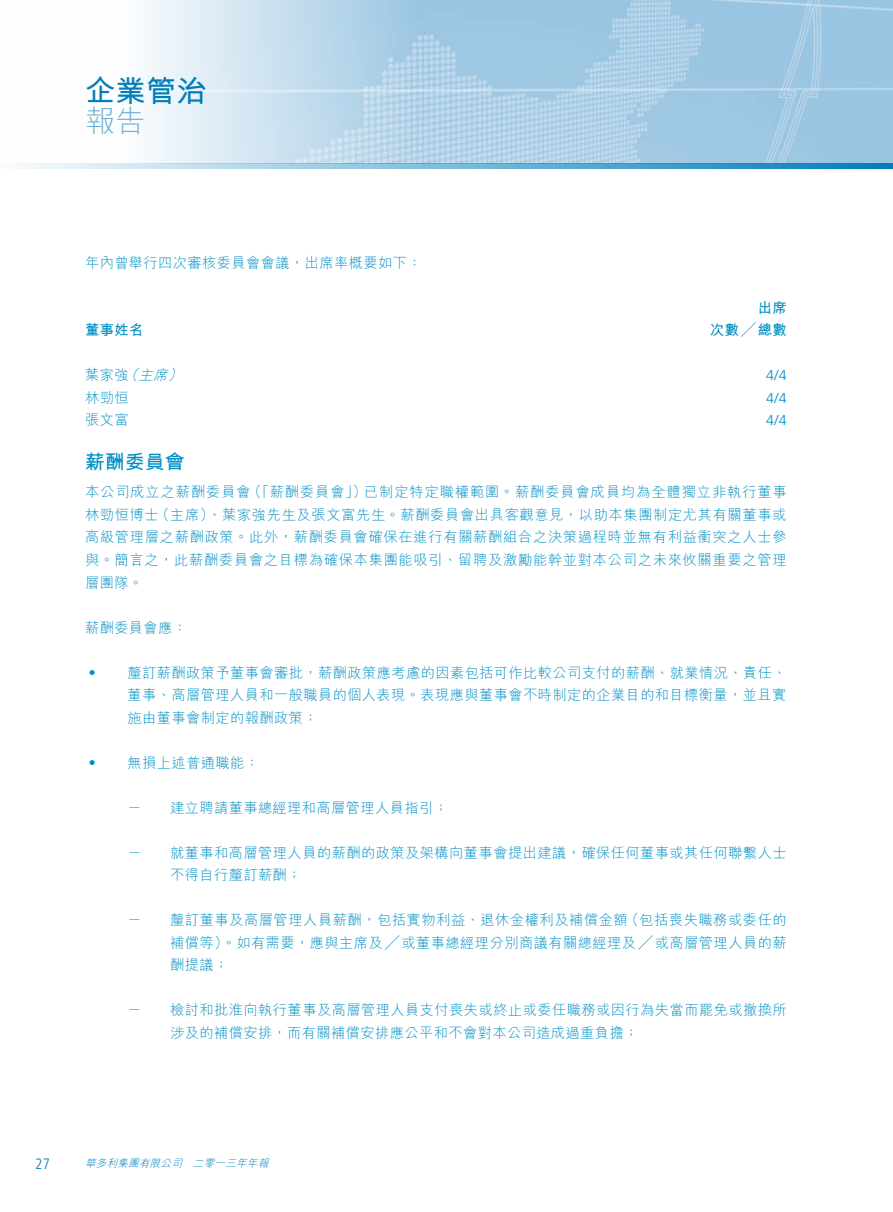
<style>
.page{position:relative;width:893px;height:1212px;background:#fff}
.page>*{position:absolute;margin:0;border:0;box-sizing:border-box;transform-origin:0 0}
.t1{font:700 30px "M Hei HK";color:#007dbb}
.t2{font:300 30px "M Hei HK";color:#6aafd6}
.t3{font:700 19.5px "M Hei HK";letter-spacing:.03em;color:#0090c5}
.t4{font:300 condensed 15px "Frutiger LT Std";color:#007dbb}
.t5{font:300 14.25px/22.5px "M Hei HK";letter-spacing:.03em;color:#0090c5;text-align:justify}
.t6{font:700 14.25px/22.5px "M Hei HK";letter-spacing:.03em;color:#0090c5;text-align:right}
.t7{font:300 14.25px "Frutiger LT Std";color:#0090c5}
.t8{font:italic 300 14.25px "M Hei HK";color:#0090c5}
.t9{font:italic 300 10.5px "M Hei HK";color:#007dbb}
.s1{font-style:normal}
</style>
<div class="page">
<img style="left:17px;top:0;width:876px;height:164px">
<svg style="left:20px;top:164px;width:873px;height:5px;background:#7abadb"></svg>
<h1 class="t1" style="left:85px;top:70px;width:123px">企業管治</h1>
<h1 class="t2" style="left:85px;top:100px;width:62px">報告</h1>
<p class="t5" style="left:85px;top:251px;width:338px">年內曾舉行四次審核委員會會議，出席率概要如下：</p>
<p class="t6" style="left:85px;top:318px;width:60px">董事姓名</p>
<p class="t6" style="left:710px;top:295px;width:78px">出席<br>次數╱總數</p>
<p class="t8" style="left:85px;top:365px;width:104px"><span class="s1">葉家強</span>（主席）</p>
<p class="t7" style="left:766px;top:367px;width:22px">4/4</p>
<p class="t5" style="left:85px;top:386px;width:45px">林勁恒</p>
<p class="t7" style="left:766px;top:390px;width:22px">4/4</p>
<p class="t5" style="left:85px;top:408px;width:45px">張文富</p>
<p class="t7" style="left:766px;top:412px;width:22px">4/4</p>
<h2 class="t3" style="left:85px;top:447px;width:101px">薪酬委員會</h2>
<p class="t5" style="left:85px;top:480px;width:703px">本公司成立之薪酬委員會（「薪酬委員會」）已制定特定職權範圍。薪酬委員會成員均為全體獨立非執行董事林勁恒博士（主席）、葉家強先生及張文富先生。薪酬委員會出具客觀意見，以助本集團制定尤其有關董事或高級管理層之薪酬政策。此外，薪酬委員會確保在進行有關薪酬組合之決策過程時並無有利益衝突之人士參與。簡言之，此薪酬委員會之目標為確保本集團能吸引、留聘及激勵能幹並對本公司之未來攸關重要之管理層團隊。</p>
<p class="t5" style="left:85px;top:615px;width:104px">薪酬委員會應：</p>
<p class="t5" style="left:85px;top:660px;width:16px">‧</p>
<p class="t5" style="left:128px;top:660px;width:661px">釐訂薪酬政策予董事會審批，薪酬政策應考慮的因素包括可作比較公司支付的薪酬、就業情況、責任、董事、高層管理人員和一般職員的個人表現。表現應與董事會不時制定的企業目的和目標衡量，並且實施由董事會制定的報酬政策；</p>
<p class="t5" style="left:85px;top:750px;width:16px">‧</p>
<p class="t5" style="left:128px;top:750px;width:133px">無損上述普通職能：</p>
<p class="t5" style="left:128px;top:795px;width:16px">－</p>
<p class="t5" style="left:170px;top:795px;width:279px">建立聘請董事總經理和高層管理人員指引；</p>
<p class="t5" style="left:128px;top:840px;width:16px">－</p>
<p class="t5" style="left:170px;top:840px;width:618px">就董事和高層管理人員的薪酬的政策及架構向董事會提出建議，確保任何董事或其任何聯繫人士不得自行釐訂薪酬；</p>
<p class="t5" style="left:128px;top:908px;width:16px">－</p>
<p class="t5" style="left:170px;top:908px;width:618px">釐訂董事及高層管理人員薪酬，包括實物利益、退休金權利及補償金額（包括喪失職務或委任的補償等）。如有需要，應與主席及╱或董事總經理分別商議有關總經理及╱或高層管理人員的薪酬提議；</p>
<p class="t5" style="left:128px;top:998px;width:16px">－</p>
<p class="t5" style="left:170px;top:998px;width:618px">檢討和批淮向執行董事及高層管理人員支付喪失或終止或委任職務或因行為失當而罷免或撤換所涉及的補償安排，而有關補償安排應公平和不會對本公司造成過重負擔；</p>
<p class="t4" style="left:35px;top:1155px;width:16px">27</p>
<p class="t9" style="left:85px;top:1156px;width:188px">華多利集團有限公司 二零一三年年報</p>
</div>
